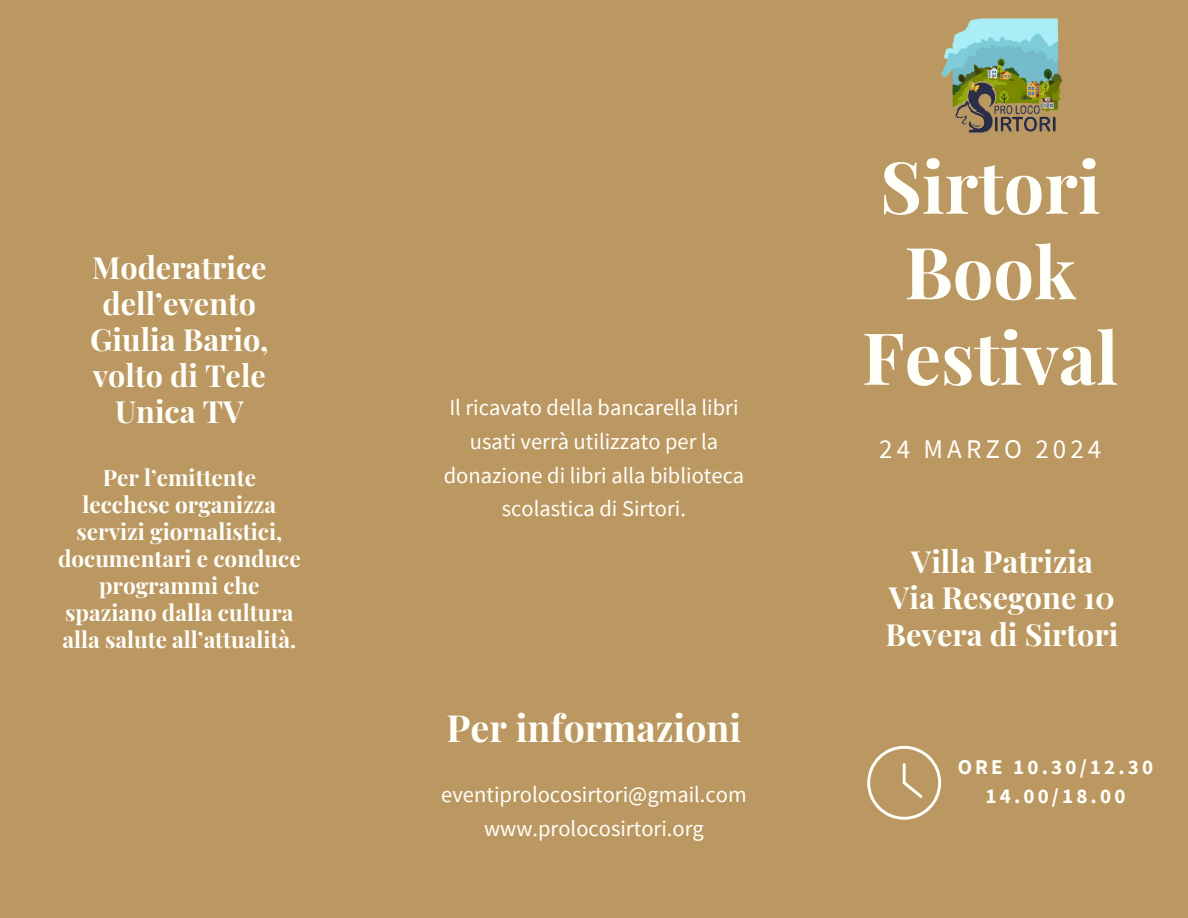
<style>
.page{position:relative;width:1188px;height:918px;background:#bb9762}
.page>*{position:absolute;margin:0;border:0;box-sizing:border-box;transform-origin:0 0}
.t1{font:700 72px/85.5px "Playfair Display";color:#fffff9;text-align:center}
.t2{font:700 37.5px "Playfair Display";color:#fffff9}
.t3{font:700 30.6px/36px "Playfair Display";color:#fffff9;text-align:center}
.t4{font:27px "Source Sans Pro";letter-spacing:.15em;color:#fffff9}
.t5{font:22.5px/33.8px "Source Sans Pro";color:#fffff9;text-align:center}
.t6{font:700 22.5px/27px "Playfair Display";color:#fffff9;text-align:center}
.t7{font:700 21px/29.2px "Source Sans Pro";letter-spacing:.15em;color:#fffff9;text-align:center}
</style>
<div class="page">
<svg style="left:867px;top:746px;width:74px;height:74px"></svg>
<img style="left:941px;top:18px;width:122px;height:115px">
<h3 class="t3" style="left:90px;top:248px;width:180px">Moderatrice dell’evento<br>Giulia Bario, volto di Tele<br>Unica TV</h3>
<p class="t6" style="left:58px;top:463px;width:244px">Per l’emittente lecchese organizza servizi giornalistici, documentari e conduce programmi che spaziano dalla cultura alla salute all’attualità.</p>
<p class="t5" style="left:444px;top:390px;width:302px">Il ricavato della bancarella libri usati verrà utilizzato per la donazione di libri alla biblioteca scolastica di Sirtori.</p>
<p class="t2" style="left:447px;top:702px;width:296px">Per informazioni</p>
<h1 class="t5" style="left:441px;top:777px;width:307px">eventiprolocosirtori@gmail.com</h1>
<h5 class="t5" style="left:484px;top:811px;width:221px">www.prolocosirtori.org</h5>
<h4 class="t1" style="left:862px;top:141px;width:258px">Sirtori<br>Book<br>Festival</h4>
<p class="t4" style="left:879px;top:431px;width:224px">24 MARZO 2024</p>
<p class="t3" style="left:886px;top:542px;width:234px;line-height:36.8px">Villa Patrizia<br>Via Resegone 10<br>Bevera di Sirtori</p>
<h2 class="t7" style="left:958px;top:752px;width:197px">ORE 10.30/12.30<br>14.00/18.00</h2>
</div>
